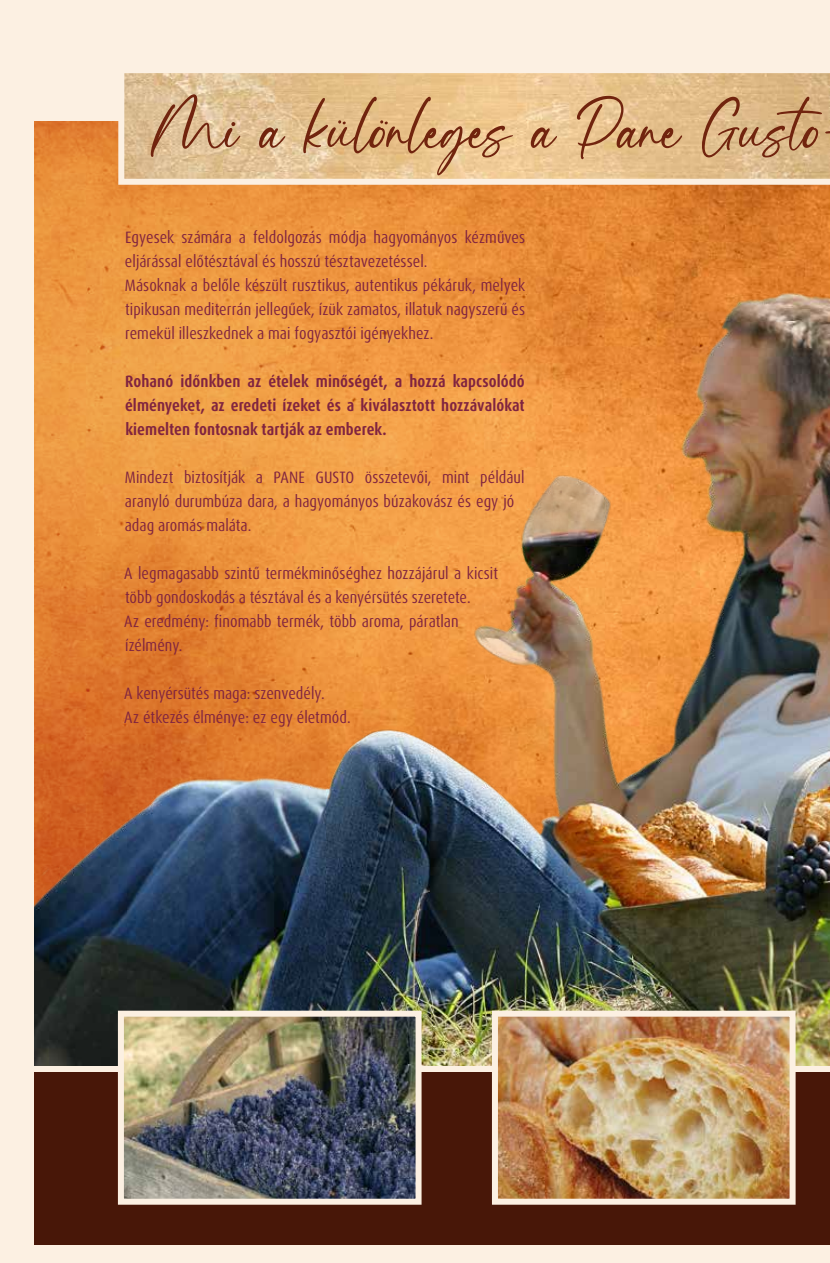
<style>
.page{position:relative;width:830px;height:1263px;background:#fff}
.page>*{position:absolute;margin:0;border:0;box-sizing:border-box;transform-origin:0 0}
.t1{font:63px "Otamendi";color:#71240e}
.t2{font:condensed 16.5px/24px "Dax Pro";letter-spacing:.005em;color:#802440}
.t3{font:700 condensed 16.5px/24px "Dax Pro";letter-spacing:.005em;color:#802440;text-align:justify}
</style>
<div class="page">
<div style="left:0;top:0;width:829px;height:1263px;background:#fcf0e2"></div>
<img style="left:34px;top:122px;width:795px;height:81px">
<div style="left:34px;top:1072px;width:795px;height:173px;background:#481708"></div>
<svg style="left:118px;top:73px;width:711px;height:112px;background:#e6c494"></svg>
<img style="left:34px;top:203px;width:795px;height:863px">
<img style="left:498px;top:1018px;width:290px;height:180px">
<div style="left:491px;top:1011px;width:304px;height:194px;border:6px solid #fcf0e2"></div>
<img style="left:125px;top:1018px;width:289px;height:180px">
<div style="left:118px;top:1011px;width:303px;height:194px;border:6px solid #fcf0e2"></div>
<h1 class="t1" style="left:151px;top:89px;width:670px">Mi a különleges a Pane Gusto</h1>
<p class="t2" style="left:125px;top:225px;width:401px">Egyesek számára a feldolgozás módja hagyományos kézműves eljárással előtésztával és hosszú tésztavezetéssel.<br>Másoknak a belőle készült rusztikus, autentikus pékáruk, melyek tipikusan mediterrán jellegűek, ízük zamatos, illatuk nagyszerű és remekül illeszkednek a mai fogyasztói igényekhez.</p>
<p class="t3" style="left:125px;top:369px;width:401px">Rohanó időnkben az ételek minőségét, a hozzá kapcsolódó élményeket, az eredeti ízeket és a kiválasztott hozzávalókat kiemelten fontosnak tartják az emberek.</p>
<p class="t2" style="left:125px;top:465px;width:401px">Mindezt biztosítják a PANE GUSTO összetevői, mint például aranyló durumbúza dara, a hagyományos búzakovász és egy jó adag aromás maláta.</p>
<p class="t2" style="left:124px;top:561px;width:375px">A legmagasabb szintű termékminőséghez hozzájárul a kicsit több gondoskodás a tésztával és a kenyérsütés szeretete.<br>Az eredmény: finomabb termék, több aroma, páratlan ízélmény.</p>
<p class="t2" style="left:124px;top:681px;width:228px">A kenyérsütés maga: szenvedély.<br>Az étkezés élménye: ez egy életmód.</p>
</div>
